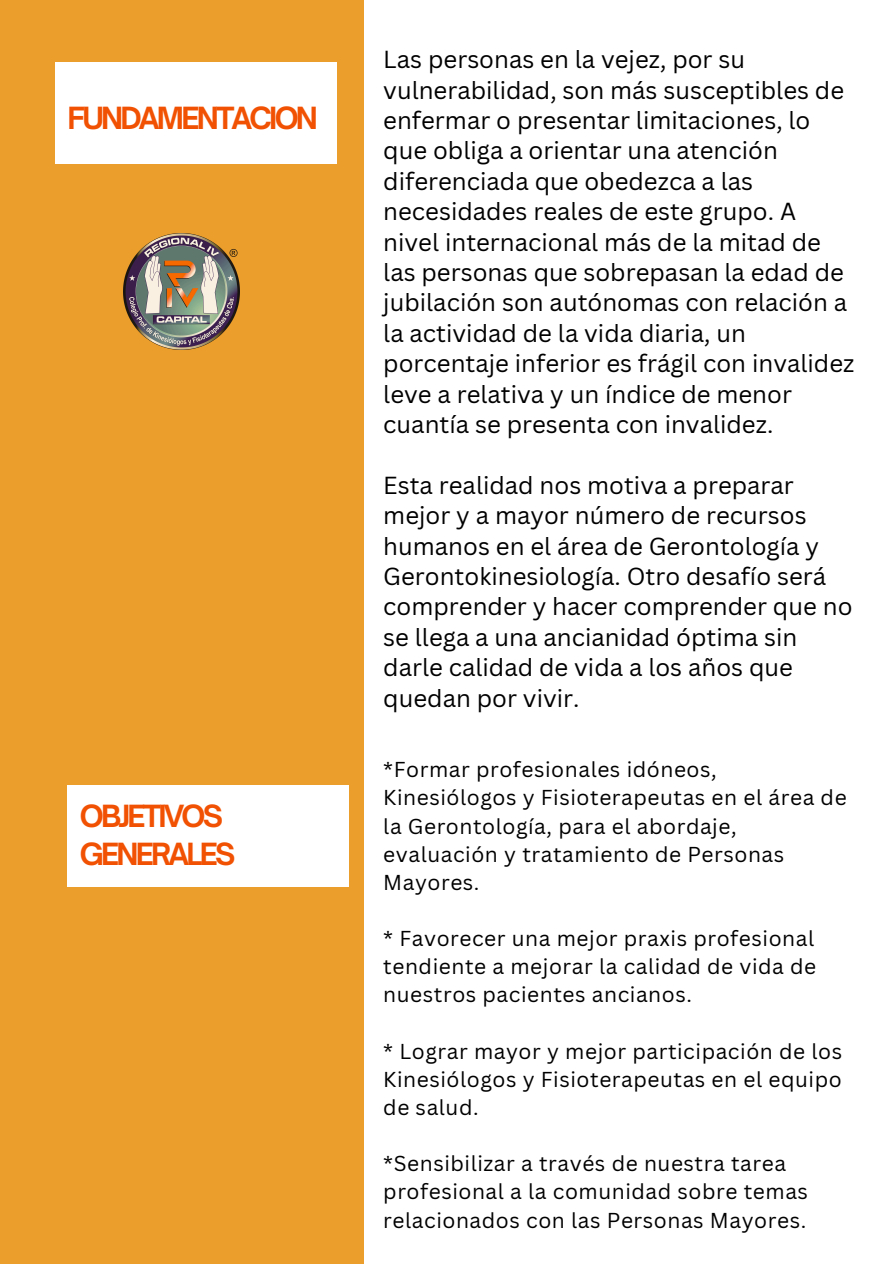
<style>
.page{position:relative;width:894px;height:1264px;background:#fff}
.page>*{position:absolute;margin:0;border:0;box-sizing:border-box;transform-origin:0 0}
.t1{font:700 29.25px/38.2px "Open Sauce One";letter-spacing:-.095em;color:#f15102}
.t2{font:24px/30.3px "Canva Sans";color:#000}
.t3{font:21px/28.2px "Canva Sans";letter-spacing:.025em;color:#000}
</style>
<div class="page">
<div style="left:0;top:0;width:363px;height:1263px;background:#eb9e2c"></div>
<div style="left:55px;top:62px;width:281px;height:101px;background:#fff"></div>
<img style="left:124px;top:234px;width:116px;height:115px">
<div style="left:67px;top:785px;width:281px;height:101px;background:#fff"></div>
<h1 class="t1" style="left:67px;top:98px;width:252px">FUNDAMENTACION</h1>
<p class="t1" style="left:80px;top:796px;width:157px">OBJETIVOS<br>GENERALES</p>
<p class="t2" style="left:383px;top:44px;width:472px">Las personas en la vejez, por su vulnerabilidad, son más susceptibles de enfermar o presentar limitaciones, lo que obliga a orientar una atención diferenciada que obedezca a las necesidades reales de este grupo. A nivel internacional más de la mitad de las personas que sobrepasan la edad de jubilación son autónomas con relación a la actividad de la vida diaria, un porcentaje inferior es frágil con invalidez leve a relativa y un índice de menor cuantía se presenta con invalidez.</p>
<h1 class="t2" style="left:383px;top:469px;width:470px">Esta realidad nos motiva a preparar mejor y a mayor número de recursos humanos en el área de Gerontología y Gerontokinesiología. Otro desafío será comprender y hacer comprender que no se llega a una ancianidad óptima sin darle calidad de vida a los años que quedan por vivir.</h1>
<h2 class="t3" style="left:383px;top:755px;width:465px">*Formar profesionales idóneos,<br>Kinesiólogos y Fisioterapeutas en el área de la Gerontología, para el abordaje, evaluación y tratamiento de Personas<br>Mayores.</h2>
<p class="t3" style="left:383px;top:923px;width:434px;text-align:justify">* Favorecer una mejor praxis profesional tendiente a mejorar la calidad de vida de nuestros pacientes ancianos.</p>
<p class="t3" style="left:383px;top:1036px;width:460px;text-align:justify">* Lograr mayor y mejor participación de los Kinesiólogos y Fisioterapeutas en el equipo de salud.</p>
<p class="t3" style="left:383px;top:1148px;width:426px">*Sensibilizar a través de nuestra tarea profesional a la comunidad sobre temas relacionados con las Personas Mayores.</p>
</div>
